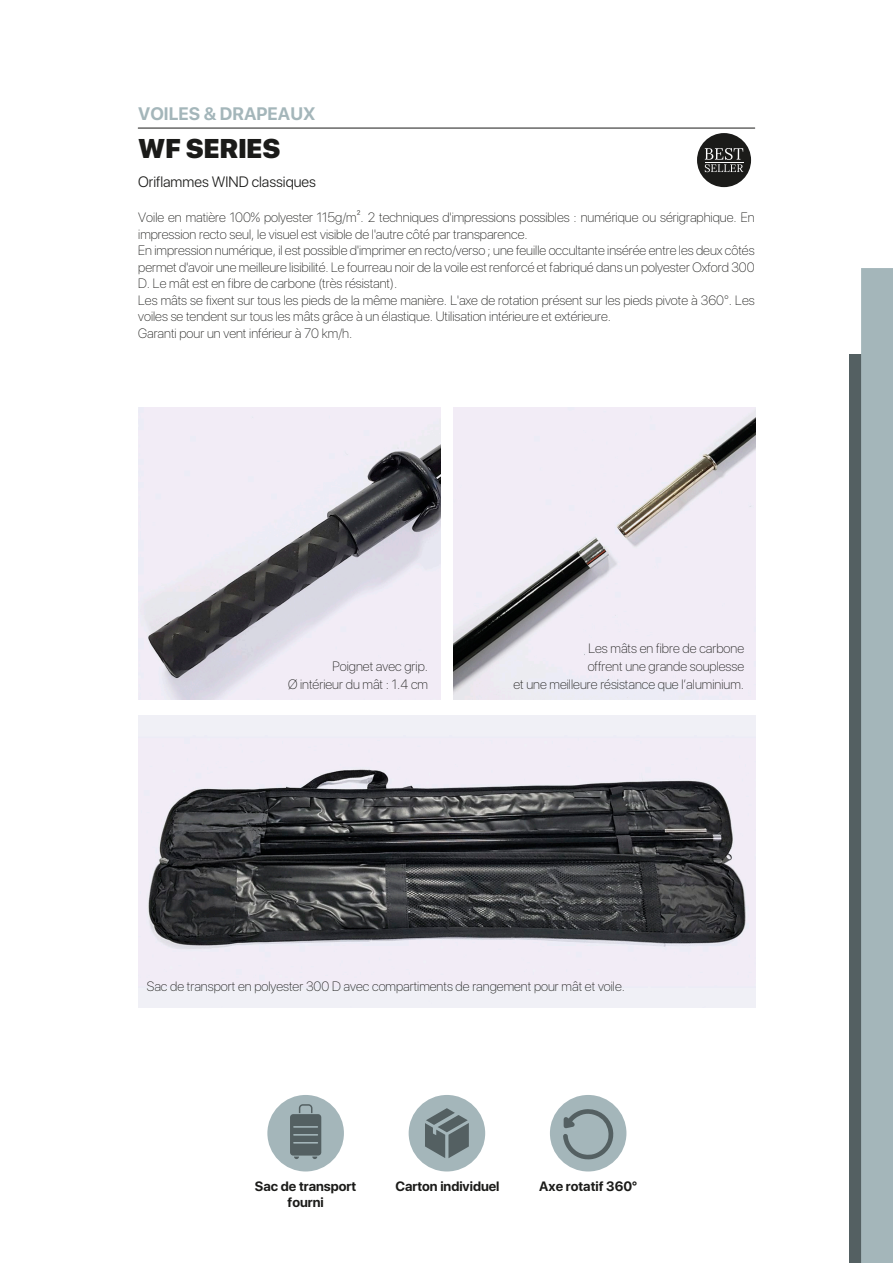
<style>
.page{position:relative;width:893px;height:1263px;background:#fff}
.page>*{position:absolute;margin:0;border:0;box-sizing:border-box;transform-origin:0 0}
.t1{font:900 27px "SF Pro Display";color:#1b1b19}
.t2{font:700 18px "SF Pro Display";color:#a4b6ba}
.t3{font:300 15px "SF Pro Display";color:#1b1b19}
.t4{font:100 13.5px/16.5px "SF Pro Display";color:#1b1b19;text-align:right}
.t5{font:700 13.5px/16.5px "SF Pro Display";color:#1b1b19;text-align:center}
</style>
<div class="page">
<div style="left:849px;top:354px;width:44px;height:909px;background:#546062"></div>
<div style="left:861px;top:268px;width:32px;height:995px;background:#a4b6ba"></div>
<hr style="left:138px;top:128px;width:617px;height:1px;background:#1b1b19">
<div style="left:267px;top:1095px;width:77px;height:76px;background:#a4b6ba;border-radius:50%"></div>
<svg style="left:290px;top:1104px;width:31px;height:55px"></svg>
<div style="left:409px;top:1095px;width:76px;height:76px;background:#a4b6ba;border-radius:50%"></div>
<svg style="left:425px;top:1108px;width:44px;height:50px"></svg>
<div style="left:550px;top:1095px;width:76px;height:76px;background:#a4b6ba;border-radius:50%"></div>
<svg style="left:563px;top:1109px;width:51px;height:51px"></svg>
<img style="left:454px;top:408px;width:301px;height:292px">
<img style="left:138px;top:715px;width:618px;height:293px">
<img style="left:138px;top:408px;width:302px;height:292px">
<div style="left:697px;top:133px;width:54px;height:54px;background:#1b1b19;border-radius:50%"></div>
<svg style="left:705px;top:148px;width:38px;height:24px"></svg>
<hr style="left:705px;top:162px;width:38px;height:1px;background:#fff">
<h2 class="t2" style="left:138px;top:103px;width:179px">VOILES &amp; DRAPEAUX</h2>
<h1 class="t1" style="left:138px;top:133px;width:144px">WF SERIES</h1>
<p class="t3" style="left:138px;top:171px;width:179px">Oriflammes WIND classiques</p>
<p class="t4" style="left:138px;top:210px;width:618px;text-align:left">Voile en matière 100% polyester 115g/m2. 2 techniques d'impressions possibles : numérique ou sérigraphique. En impression recto seul, le visuel est visible de l'autre côté par transparence.<br>En impression numérique, il est possible d'imprimer en recto/verso ; une feuille occultante insérée entre les deux côtés permet d'avoir une meilleure lisibilité. Le fourreau noir de la voile est renforcé et fabriqué dans un polyester Oxford 300<br>D. Le mât est en fibre de carbone (très résistant).<br>Les mâts se fixent sur tous les pieds de la même manière. L'axe de rotation présent sur les pieds pivote à 360°. Les voiles se tendent sur tous les mâts grâce à un élastique. Utilisation intérieure et extérieure.<br>Garanti pour un vent inférieur à 70 km/h.</p>
<p class="t4" style="left:288px;top:657px;width:142px;line-height:18px">Poignet avec grip.<br>Ø intérieur du mât : 1.4 cm</p>
<p class="t4" style="left:513px;top:639px;width:232px;line-height:18px">Les mâts en fibre de carbone<br>offrent une grande souplesse<br>et une meilleure résistance que l’aluminium.</p>
<p class="t4" style="left:147px;top:979px;width:480px">Sac de transport en polyester 300 D avec compartiments de rangement pour mât et voile.</p>
<p class="t5" style="left:255px;top:1178px;width:103px">Sac de transport fourni</p>
<p class="t5" style="left:395px;top:1178px;width:106px">Carton individuel</p>
<p class="t5" style="left:539px;top:1178px;width:99px">Axe rotatif 360°</p>
</div>
